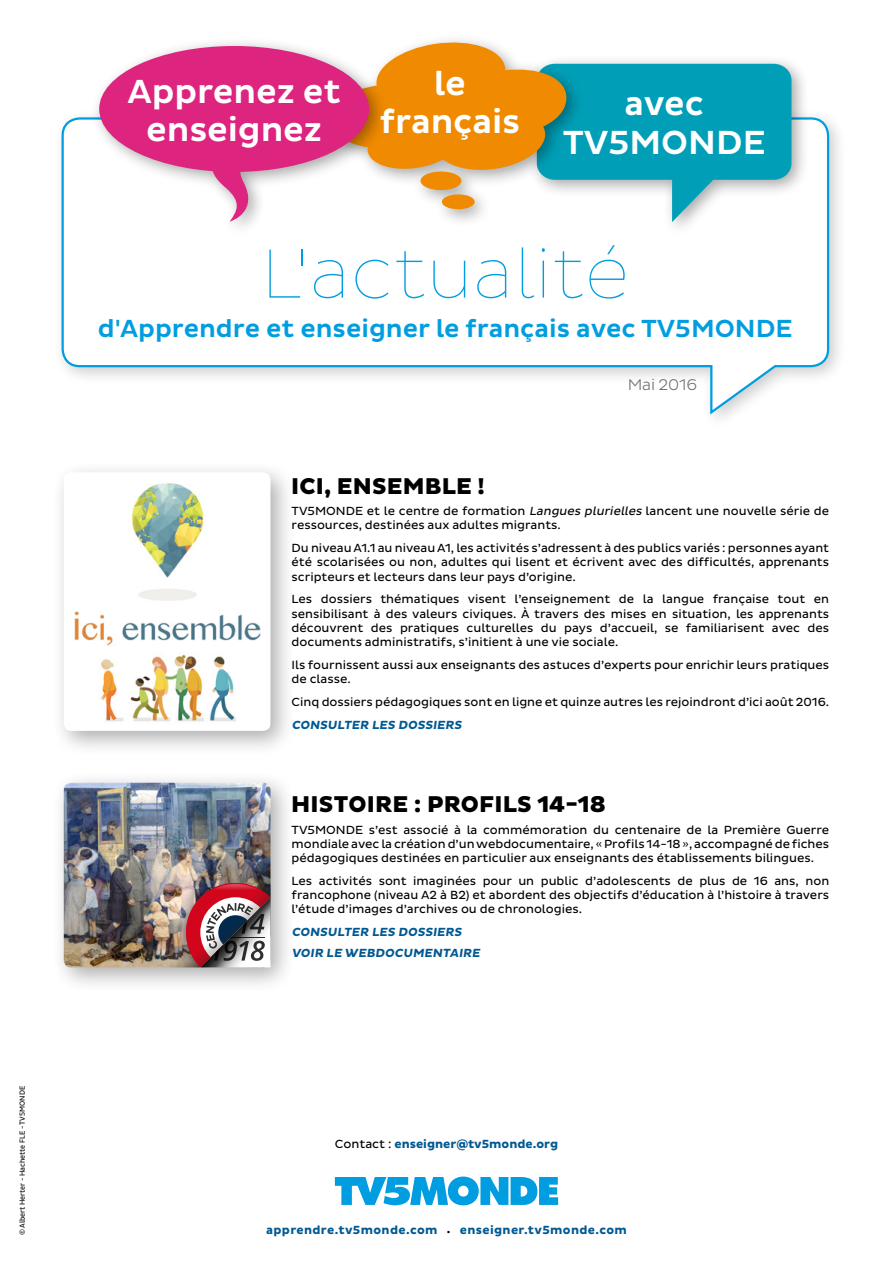
<style>
.page{position:relative;width:893px;height:1263px;background:#fff}
.page>*{position:absolute;margin:0;border:0;box-sizing:border-box;transform-origin:0 0}
.t1{font:100 70.65px "Pluto Sans";color:#009ee0}
.t2{font:500 34.05px/38.1px "Pluto Sans";letter-spacing:-.005em;color:#fff;text-align:center}
.t3{font:500 25.2px "Pluto Sans";color:#009ee0}
.t4{font:800 23.25px "Pluto Sans";letter-spacing:.01em;color:#000}
.t5{font:300 15.75px "Pluto Sans";letter-spacing:-.01em;color:#707172}
.t6{font:12px/14.2px "Pluto Sans";color:#000;text-align:justify}
.t7{font:700 12px/20.7px "Pluto Sans";letter-spacing:.03em;color:#005993}
.t8{font:700 12px "Pluto Sans";color:#005993}
.t9{font:7.5px "Pluto Sans Cond";color:#000}
.s1{font-style:italic}
.s2{font-weight:400;color:#000}
.s3{color:#000}
</style>
<div class="page">
<div style="left:51px;top:460px;width:245px;height:297px;background:#000;opacity:.32"></div>
<img style="left:64px;top:472px;width:206px;height:259px">
<svg style="left:335px;top:1176px;width:223px;height:29px"></svg>
<div style="left:51px;top:770px;width:245px;height:223px;background:#000;opacity:.32"></div>
<img style="left:64px;top:783px;width:206px;height:184px">
<div style="left:52px;top:108px;width:796px;height:323px;background:#000;opacity:.2"></div>
<svg style="left:60px;top:116px;width:770px;height:301px"></svg>
<div style="left:527px;top:54px;width:283px;height:184px;background:#000;opacity:.35"></div>
<div style="left:324px;top:33px;width:260px;height:194px;background:#fff"></div>
<svg style="left:388px;top:39px;width:403px;height:183px"></svg>
<div style="left:90px;top:37px;width:298px;height:201px;background:#000;opacity:.35"></div>
<svg style="left:200px;top:170px;width:59px;height:52px"></svg>
<div style="left:99px;top:46px;width:270px;height:126px;background:#dd247e;border-radius:50%"></div>
<img style="left:156px;top:853px;width:114px;height:114px">
<p class="t9" style="left:18px;top:1235px;width:151px;rotate:-90deg">© Albert Herter - Hachette FLE - TV5MONDE</p>
<h2 class="t2" style="left:128px;top:73px;width:215px">Apprenez et enseignez</h2>
<h2 class="t2" style="left:380px;top:65px;width:142px">le français</h2>
<h2 class="t2" style="left:563px;top:86px;width:205px">avec<br>TV5MONDE</h2>
<h1 class="t1" style="left:261px;top:233px;width:370px">L'actualité</h1>
<h3 class="t3" style="left:98px;top:314px;width:696px">d'Apprendre et enseigner le français avec TV5MONDE</h3>
<h3 class="t5" style="left:628px;top:376px;width:71px">Mai 2016</h3>
<h3 class="t4" style="left:291px;top:472px;width:195px">ICI, ENSEMBLE !</h3>
<p class="t6" style="left:292px;top:504px;width:539px">TV5MONDE et le centre de formation <span class="s1">Langues plurielles</span> lancent une nouvelle série de ressources, destinées aux adultes migrants.</p>
<p class="t6" style="left:292px;top:541px;width:539px">Du niveau A1.1 au niveau A1, les activités s’adressent à des publics variés : personnes ayant été scolarisées ou non, adultes qui lisent et écrivent avec des difficultés, apprenants scripteurs et lecteurs dans leur pays d’origine.</p>
<p class="t6" style="left:292px;top:592px;width:539px">Les dossiers thématiques visent l’enseignement de la langue française tout en sensibilisant à des valeurs civiques. À travers des mises en situation, les apprenants découvrent des pratiques culturelles du pays d’accueil, se familiarisent avec des documents administratifs, s’initient à une vie sociale.</p>
<p class="t6" style="left:292px;top:658px;width:539px">Ils fournissent aussi aux enseignants des astuces d’experts pour enrichir leurs pratiques de classe.</p>
<p class="t6" style="left:292px;top:695px;width:539px">Cinq dossiers pédagogiques sont en ligne et quinze autres les rejoindront d’ici août 2016.</p>
<p class="t7" style="left:292px;top:715px;width:174px">CONSULTER LES DOSSIERS</p>
<h3 class="t4" style="left:291px;top:791px;width:316px">HISTOIRE : PROFILS 14-18</h3>
<p class="t6" style="left:292px;top:823px;width:539px">TV5MONDE s’est associé à la commémoration du centenaire de la Première Guerre mondiale avec la création d’un webdocumentaire, « Profils 14-18 », accompagné de fiches pédagogiques destinées en particulier aux enseignants des établissements bilingues.</p>
<p class="t6" style="left:292px;top:874px;width:539px">Les activités sont imaginées pour un public d’adolescents de plus de 16 ans, non francophone (niveau A2 à B2) et abordent des objectifs d’éducation à l’histoire à travers l’étude d’images d’archives ou de chronologies.</p>
<p class="t7" style="left:292px;top:922px;width:192px">CONSULTER LES DOSSIERS<br>VOIR LE WEBDOCUMENTAIRE</p>
<p class="t8" style="left:335px;top:1137px;width:225px"><span class="s2">Contact :</span> enseigner@tv5monde.org</p>
<p class="t7" style="left:266px;top:1220px;width:362px">apprendre.tv5monde.com <span class="s3">.</span> enseigner.tv5monde.com</p>
</div>
